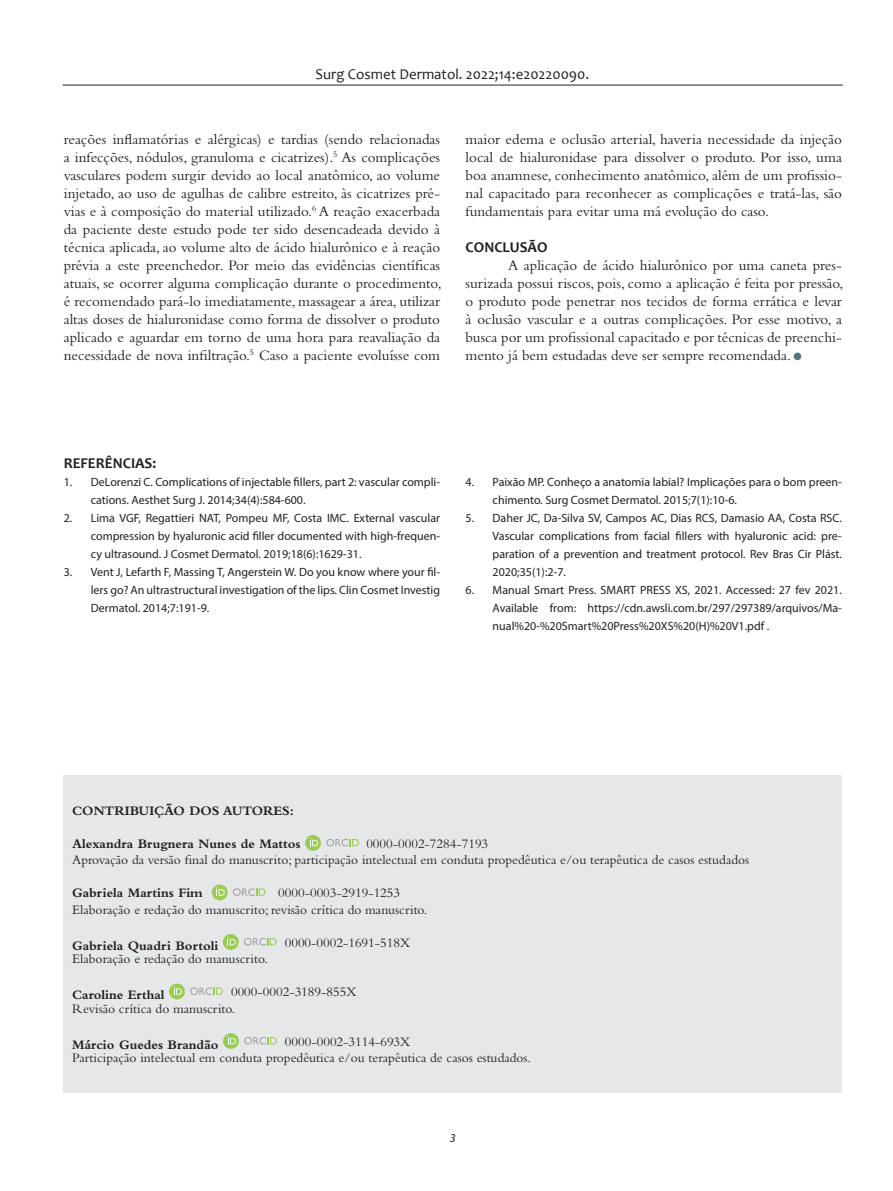
<style>
.page{position:relative;width:893px;height:1191px;background:#fff}
.page>*{position:absolute;margin:0;border:0;box-sizing:border-box;transform-origin:0 0}
.t1{font:15px/18px "Bembo Std";color:#231f20;text-align:justify}
.t2{font:15px "Candara";color:#231f20}
.t3{font:700 15px "Candara";color:#231f20}
.t4{font:13.5px "Bembo Std";color:#231f20}
.t5{font:700 13.5px "Bembo Std";color:#231f20}
.t6{font:12px/18px "Myriad Pro";color:#231f20;text-align:justify}
.t7{font:italic 12px "Myriad Pro";color:#231f20}
.s1{color:#557482}
</style>
<div class="page">
<hr style="left:63px;top:85px;width:780px;height:1px;background:#231f20">
<div style="left:64px;top:775px;width:778px;height:318px;background:#e6e7e9"></div>
<svg style="left:305px;top:835px;width:16px;height:16px"></svg>
<svg style="left:326px;top:839px;width:33px;height:7px"></svg>
<svg style="left:310px;top:838px;width:8px;height:8px"></svg>
<svg style="left:212px;top:884px;width:16px;height:16px"></svg>
<svg style="left:233px;top:888px;width:32px;height:8px"></svg>
<svg style="left:216px;top:887px;width:9px;height:8px"></svg>
<svg style="left:223px;top:934px;width:16px;height:16px"></svg>
<svg style="left:244px;top:938px;width:33px;height:7px"></svg>
<svg style="left:227px;top:937px;width:9px;height:8px"></svg>
<svg style="left:169px;top:983px;width:16px;height:16px"></svg>
<svg style="left:190px;top:987px;width:33px;height:8px"></svg>
<svg style="left:174px;top:986px;width:8px;height:8px"></svg>
<svg style="left:223px;top:1033px;width:16px;height:16px"></svg>
<svg style="left:244px;top:1037px;width:33px;height:7px"></svg>
<svg style="left:227px;top:1036px;width:9px;height:8px"></svg>
<p class="t2" style="left:315px;top:65px;width:275px">Surg Cosmet Dermatol. 2022;14:e20220090.</p>
<p class="t1" style="left:64px;top:130px;width:379px">reações inflamatórias e alérgicas) e tardias (sendo relacionadas a infecções, nódulos, granuloma e cicatrizes).<sup>5</sup> As complicações vasculares podem surgir devido ao local anatômico, ao volume injetado, ao uso de agulhas de calibre estreito, às cicatrizes pré&shy;vias e à composição do material utilizado.<sup>6</sup> A reação exacerbada da paciente deste estudo pode ter sido desencadeada devido à técnica aplicada, ao volume alto de ácido hialurônico e à reação prévia a este preenchedor. Por meio das evidências científicas atuais, se ocorrer alguma complicação durante o procedimento, é recomendado pará-lo imediatamente, massagear a área, utilizar altas doses de hialuronidase como forma de dissolver o produto aplicado e aguardar em torno de uma hora para reavaliação da necessidade de nova infiltração.<sup>5</sup> Caso a paciente evoluísse com</p>
<p class="t1" style="left:466px;top:130px;width:378px">maior edema e oclusão arterial, haveria necessidade da injeção local de hialuronidase para dissolver o produto. Por isso, uma boa anamnese, conhecimento anatômico, além de um profissio&shy;nal capacitado para reconhecer as complicações e tratá-las, são fundamentais para evitar uma má evolução do caso.</p>
<p class="t3" style="left:466px;top:238px;width:83px">CONCLUSÃO</p>
<p class="t1" style="left:466px;top:256px;width:379px;text-indent:43px">A aplicação de ácido hialurônico por uma caneta pres&shy;surizada possui riscos, pois, como a aplicação é feita por pressão, o produto pode penetrar nos tecidos de forma errática e levar à oclusão vascular e a outras complicações. Por esse motivo, a busca por um profissional capacitado e por técnicas de preenchi&shy;mento já bem estudadas deve ser sempre recomendada. <span class="s1">●</span></p>
<p class="t3" style="left:64px;top:454px;width:94px">REFERÊNCIAS:</p>
<p class="t6" style="left:91px;top:473px;width:351px;text-indent:-27px">1. DeLorenzi C. Complications of injectable fillers, part 2: vascular compli&shy;cations. Aesthet Surg J. 2014;34(4):584-600.</p>
<p class="t6" style="left:91px;top:509px;width:351px;text-indent:-27px">2. Lima VGF, Regattieri NAT, Pompeu MF, Costa IMC. External vascular compression by hyaluronic acid filler documented with high-frequen&shy;cy ultrasound. J Cosmet Dermatol. 2019;18(6):1629-31.</p>
<p class="t6" style="left:91px;top:563px;width:351px;text-indent:-27px">3. Vent J, Lefarth F, Massing T, Angerstein W. Do you know where your fil&shy;lers go? An ultrastructural investigation of the lips. Clin Cosmet Investig Dermatol. 2014;7:191-9.</p>
<p class="t6" style="left:493px;top:473px;width:351px;text-indent:-27px">4. Paixão MP. Conheço a anatomia labial? Implicações para o bom preen&shy;chimento. Surg Cosmet Dermatol. 2015;7(1):10-6.</p>
<p class="t6" style="left:493px;top:509px;width:351px;text-indent:-27px">5. Daher JC, Da-Silva SV, Campos AC, Dias RCS, Damasio AA, Costa RSC.<br>Vascular complications from facial fillers with hyaluronic acid: pre&shy;paration of a prevention and treatment protocol. Rev Bras Cir Plást.<br>2020;35(1):2-7.</p>
<p class="t6" style="left:493px;top:581px;width:351px;text-indent:-27px">6. Manual Smart Press. SMART PRESS XS, 2021. Accessed: 27 fev 2021.<br>Available from: https://cdn.awsli.com.br/297/297389/arquivos/Ma&shy;nual%20-%20Smart%20Press%20XS%20(H)%20V1.pdf .</p>
<p class="t5" style="left:72px;top:803px;width:223px">CONTRIBUIÇÃO DOS AUTORES:</p>
<p class="t5" style="left:72px;top:836px;width:230px">Alexandra Brugnera Nunes de Mattos</p>
<p class="t4" style="left:366px;top:835px;width:123px">0000-0002-7284-7193</p>
<p class="t4" style="left:72px;top:852px;width:678px">Aprovação da versão final do manuscrito; participação intelectual em conduta propedêutica e/ou terapêutica de casos estudados</p>
<p class="t5" style="left:72px;top:885px;width:132px">Gabriela Martins Fim</p>
<p class="t4" style="left:278px;top:885px;width:123px">0000-0003-2919-1253</p>
<p class="t4" style="left:72px;top:901px;width:357px">Elaboração e redação do manuscrito; revisão crítica do manuscrito.</p>
<p class="t5" style="left:72px;top:938px;width:148px">Gabriela Quadri Bortoli</p>
<p class="t4" style="left:285px;top:934px;width:127px">0000-0002-1691-518X</p>
<p class="t4" style="left:72px;top:951px;width:197px">Elaboração e redação do manuscrito.</p>
<p class="t5" style="left:72px;top:987px;width:94px">Caroline Erthal</p>
<p class="t4" style="left:231px;top:984px;width:127px">0000-0002-3189-855X</p>
<p class="t4" style="left:72px;top:1000px;width:165px">Revisão crítica do manuscrito.</p>
<p class="t5" style="left:72px;top:1037px;width:148px">Márcio Guedes Brandão</p>
<p class="t4" style="left:285px;top:1033px;width:127px">0000-0002-3114-693X</p>
<p class="t4" style="left:72px;top:1050px;width:460px">Participação intelectual em conduta propedêutica e/ou terapêutica de casos estudados.</p>
<p class="t7" style="left:450px;top:1130px;width:7px">3</p>
</div>
